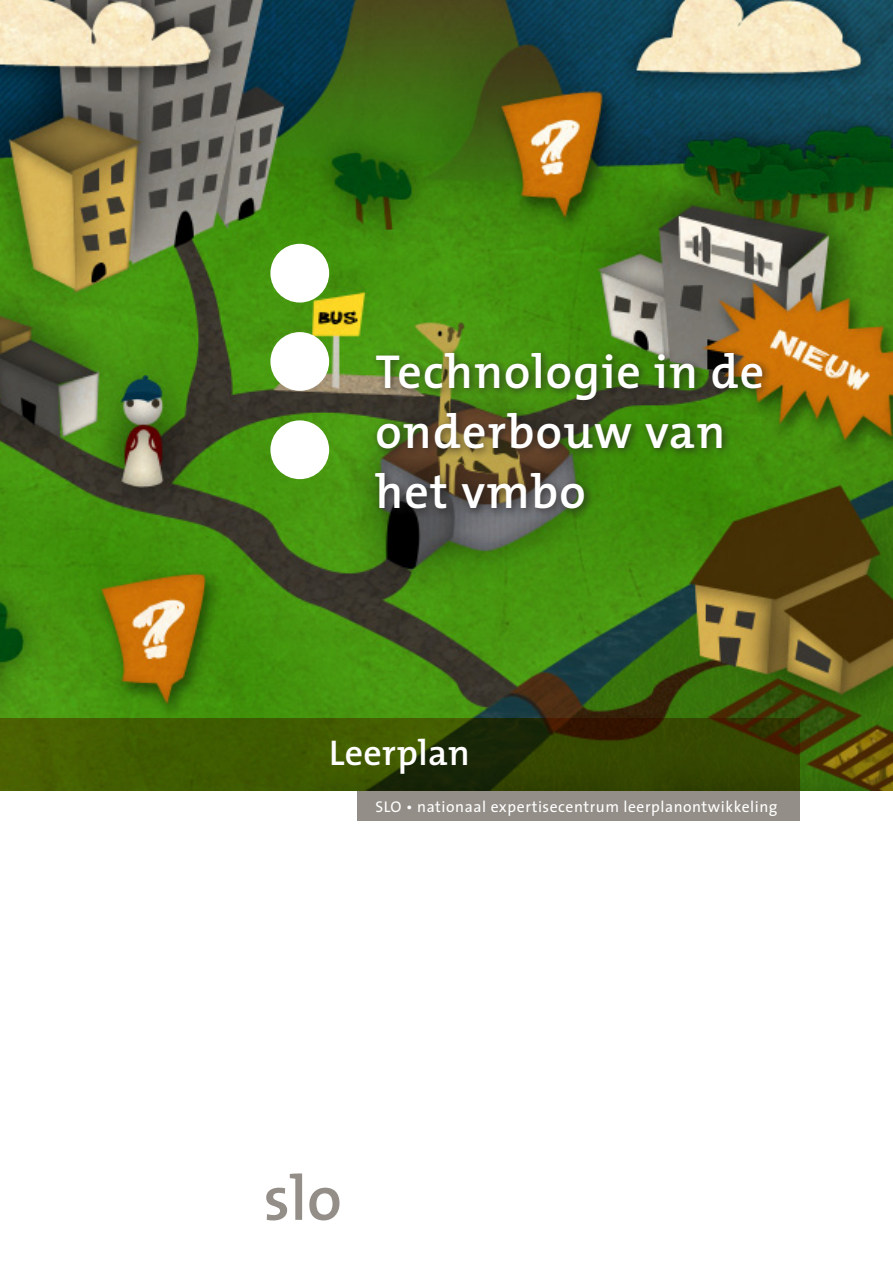
<style>
.page{position:relative;width:893px;height:1263px;background:#fff}
.page>*{position:absolute;margin:0;border:0;box-sizing:border-box;transform-origin:0 0}
.t1{font:600 48px/60px "The Mix";letter-spacing:.025em;color:#fff}
.t2{font:600 36px "The Mix";letter-spacing:.01em;color:#fff}
.t3{font:15.6px "The Sans";letter-spacing:.035em;color:#fff}
</style>
<div class="page">
<img style="left:0;top:0;width:893px;height:791px">
<div style="left:270px;top:244px;width:59px;height:59px;background:#fff;border-radius:50%"></div>
<div style="left:270px;top:332px;width:59px;height:59px;background:#fff;border-radius:50%"></div>
<div style="left:270px;top:420px;width:59px;height:59px;background:#fff;border-radius:50%"></div>
<div style="left:369px;top:347px;width:403px;height:172px;background:#231f20;opacity:.75"></div>
<svg style="left:266px;top:1173px;width:73px;height:47px"></svg>
<svg style="left:0;top:719px;width:799px;height:72px;background:#374a01"></svg>
<div style="left:357px;top:791px;width:442px;height:30px;background:#938e87"></div>
<p class="t1" style="left:375px;top:343px;width:390px">Technologie in de onderbouw van het vmbo</p>
<p class="t2" style="left:329px;top:730px;width:142px">Leerplan</p>
<p class="t3" style="left:375px;top:796px;width:404px">SLO • nationaal expertisecentrum leerplanontwikkeling</p>
</div>
